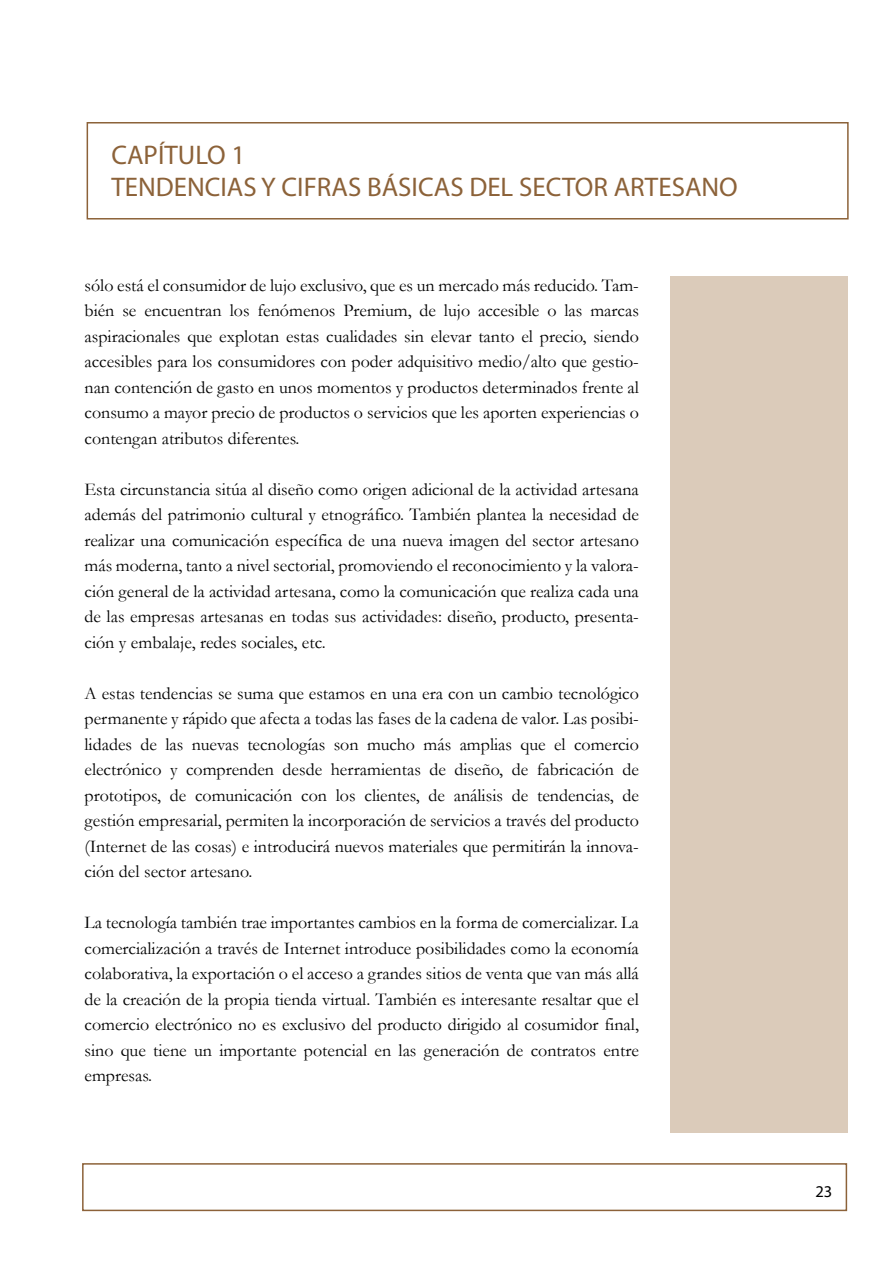
<style>
.page{position:relative;width:893px;height:1263px;background:#fff}
.page>*{position:absolute;margin:0;border:0;box-sizing:border-box;transform-origin:0 0}
.t1{font:27px/32.4px "Myriad Pro";color:#8c6239}
.t2{font:18px/25.5px "Garamond";color:#000;text-align:justify}
.t3{font:16.5px "Myriad Pro";color:#000}
</style>
<div class="page">
<div style="left:87px;top:122px;width:762px;height:97px;border:2px solid #8c6239"></div>
<div style="left:670px;top:276px;width:177px;height:857px;background:#dbcbba"></div>
<div style="left:82px;top:1163px;width:765px;height:48px;border:2px solid #8c6239"></div>
<h1 class="t1" style="left:111px;top:138px;width:628px">CAPÍTULO 1<br>TENDENCIAS Y CIFRAS BÁSICAS DEL SECTOR ARTESANO</h1>
<p class="t2" style="left:84px;top:272px;width:556px">sólo está el consumidor de lujo exclusivo, que es un mercado más reducido. Tam&shy;bién se encuentran los fenómenos Premium, de lujo accesible o las marcas aspiracionales que explotan estas cualidades sin elevar tanto el precio, siendo accesibles para los consumidores con poder adquisitivo medio/alto que gestio&shy;nan contención de gasto en unos momentos y productos determinados frente al consumo a mayor precio de productos o servicios que les aporten experiencias o contengan atributos diferentes.</p>
<p class="t2" style="left:84px;top:476px;width:556px">Esta circunstancia sitúa al diseño como origen adicional de la actividad artesana además del patrimonio cultural y etnográfico. También plantea la necesidad de realizar una comunicación específica de una nueva imagen del sector artesano más moderna, tanto a nivel sectorial, promoviendo el reconocimiento y la valora&shy;ción general de la actividad artesana, como la comunicación que realiza cada una de las empresas artesanas en todas sus actividades: diseño, producto, presenta&shy;ción y embalaje, redes sociales, etc.</p>
<p class="t2" style="left:84px;top:680px;width:556px">A estas tendencias se suma que estamos en una era con un cambio tecnológico permanente y rápido que afecta a todas las fases de la cadena de valor. Las posibi&shy;lidades de las nuevas tecnologías son mucho más amplias que el comercio electrónico y comprenden desde herramientas de diseño, de fabricación de prototipos, de comunicación con los clientes, de análisis de tendencias, de gestión empresarial, permiten la incorporación de servicios a través del producto (Internet de las cosas) e introducirá nuevos materiales que permitirán la innova&shy;ción del sector artesano.</p>
<p class="t2" style="left:84px;top:909px;width:556px">La tecnología también trae importantes cambios en la forma de comercializar. La comercialización a través de Internet introduce posibilidades como la economía colaborativa, la exportación o el acceso a grandes sitios de venta que van más allá de la creación de la propia tienda virtual. También es interesante resaltar que el comercio electrónico no es exclusivo del producto dirigido al cosumidor final, sino que tiene un importante potencial en las generación de contratos entre empresas.</p>
<p class="t3" style="left:815px;top:1181px;width:18px">23</p>
</div>
